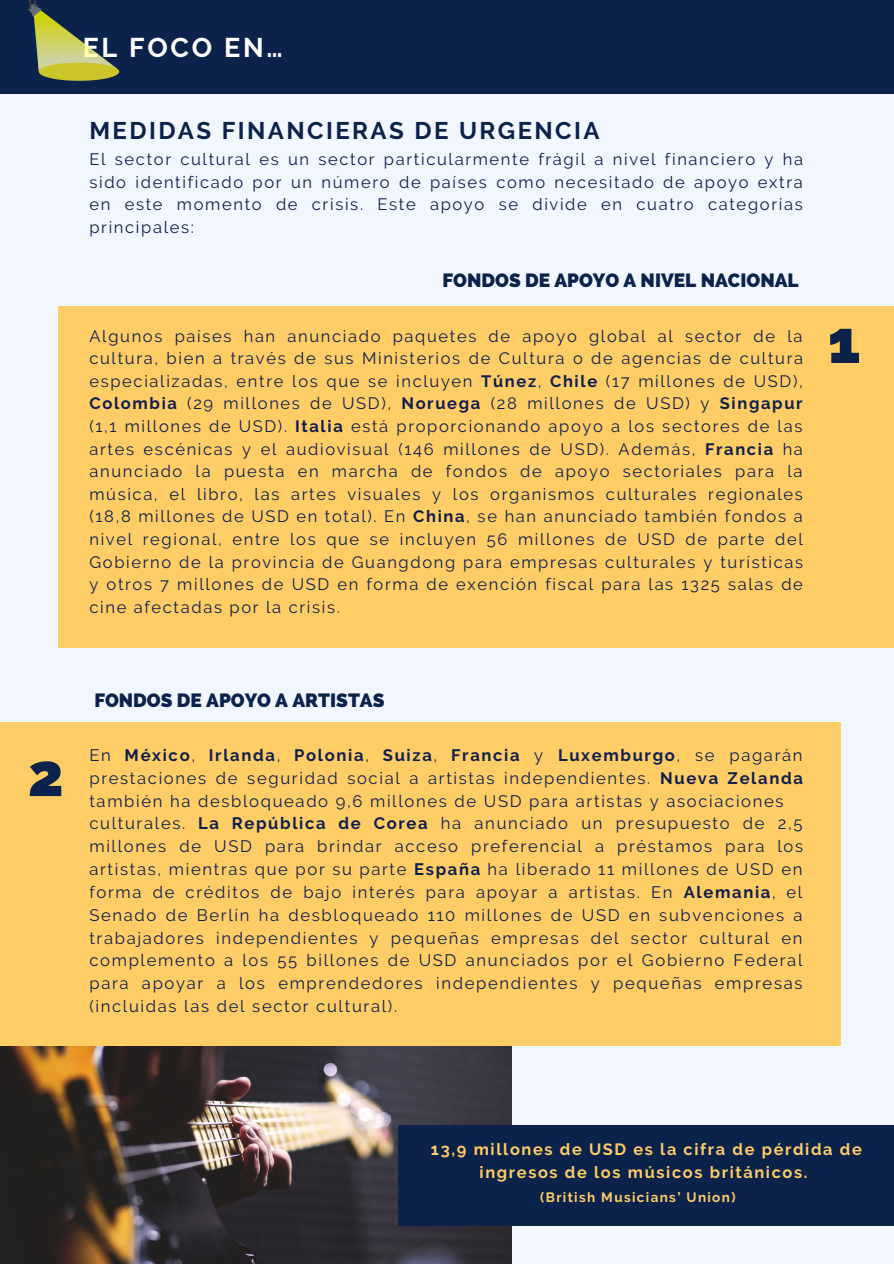
<style>
.page{position:relative;width:894px;height:1264px;background:#fff}
.page>*{position:absolute;margin:0;border:0;box-sizing:border-box;transform-origin:0 0}
.t1{font:800 59.85px "Raleway";color:#0b224b}
.t2{font:700 27px "Raleway";letter-spacing:.1em;color:#fff}
.t3{font:700 24px "Raleway";letter-spacing:.1em;color:#0b224b}
.t4{font:800 19.05px "Raleway";color:#0b224b}
.t5{font:16.65px/22.8px "Raleway";letter-spacing:.1em;color:#101d4d}
.t6{font:16.5px/22.6px "Raleway";letter-spacing:.1em;color:#101d4d;text-align:justify}
.t7{font:700 16.35px/22.5px "Raleway";letter-spacing:.1em;color:#fecd65;text-align:center}
.t8{font:700 13.5px "Raleway";letter-spacing:.1em;color:#fecd65}
.s1{font-weight:700}
</style>
<div class="page">
<div style="left:0;top:0;width:893px;height:1263px;background:#f2f7ff"></div>
<div style="left:0;top:0;width:893px;height:93px;background:#0b224b"></div>
<img style="left:0;top:1045px;width:511px;height:218px">
<div style="left:0;top:722px;width:840px;height:323px;background:#fecd65"></div>
<div style="left:398px;top:1124px;width:495px;height:101px;background:#0b224b"></div>
<div style="left:59px;top:306px;width:834px;height:341px;background:#fecd65"></div>
<svg style="left:28px;top:0;width:91px;height:81px"></svg>
<h2 class="t2" style="left:83px;top:31px;width:201px">EL FOCO EN…</h2>
<h3 class="t3" style="left:89px;top:116px;width:511px">MEDIDAS FINANCIERAS DE URGENCIA</h3>
<p class="t6" style="left:89px;top:148px;width:714px">El sector cultural es un sector particularmente frágil a nivel financiero y ha sido identificado por un número de países como necesitado de apoyo extra en este momento de crisis. Este apoyo se divide en cuatro categorías principales:</p>
<p class="t4" style="left:442px;top:269px;width:357px">FONDOS DE APOYO A NIVEL NACIONAL</p>
<p class="t6" style="left:89px;top:324px;width:715px">Algunos países han anunciado paquetes de apoyo global al sector de la cultura, bien a través de sus Ministerios de Cultura o de agencias de cultura especializadas, entre los que se incluyen <span class="s1">Túnez</span>, <span class="s1">Chile</span> (17 millones de USD), <span class="s1">Colombia</span> (29 millones de USD), <span class="s1">Noruega</span> (28 millones de USD) y <span class="s1">Singapur </span>(1,1 millones de USD). <span class="s1">Italia</span> está proporcionando apoyo a los sectores de las artes escénicas y el audiovisual (146 millones de USD). Además, <span class="s1">Francia</span> ha anunciado la puesta en marcha de fondos de apoyo sectoriales para la música, el libro, las artes visuales y los organismos culturales regionales (18,8 millones de USD en total). En <span class="s1">China</span>, se han anunciado también fondos a nivel regional, entre los que se incluyen 56 millones de USD de parte del Gobierno de la provincia de Guangdong para empresas culturales y turísticas y otros 7 millones de USD en forma de exención fiscal para las 1325 salas de cine afectadas por la crisis.</p>
<h1 class="t1" style="left:827px;top:307px;width:34px">1</h1>
<h1 class="t1" style="left:28px;top:739px;width:37px">2</h1>
<p class="t4" style="left:94px;top:689px;width:291px">FONDOS DE APOYO A ARTISTAS</p>
<p class="t5" style="left:89px;top:743px;width:715px">En <span class="s1">México</span>, <span class="s1">Irlanda</span>, <span class="s1">Polonia</span>, <span class="s1">Suiza</span>, <span class="s1">Francia</span> y <span class="s1">Luxemburgo</span>, se pagarán prestaciones de seguridad social a artistas independientes. <span class="s1">Nueva Zelanda </span>también ha desbloqueado 9,6 millones de USD para artistas y asociaciones culturales. <span class="s1">La República de Corea</span> ha anunciado un presupuesto de 2,5 millones de USD para brindar acceso preferencial a préstamos para los artistas, mientras que por su parte <span class="s1">España</span> ha liberado 11 millones de USD en forma de créditos de bajo interés para apoyar a artistas. En <span class="s1">Alemania</span>, el Senado de Berlín ha desbloqueado 110 millones de USD en subvenciones a trabajadores independientes y pequeñas empresas del sector cultural en complemento a los 55 billones de USD anunciados por el Gobierno Federal para apoyar a los emprendedores independientes y pequeñas empresas (incluidas las del sector cultural).</p>
<p class="t7" style="left:431px;top:1138px;width:432px">13,9 millones de USD es la cifra de pérdida de ingresos de los músicos británicos.</p>
<p class="t8" style="left:540px;top:1189px;width:197px">(British Musicians’ Union)</p>
</div>
